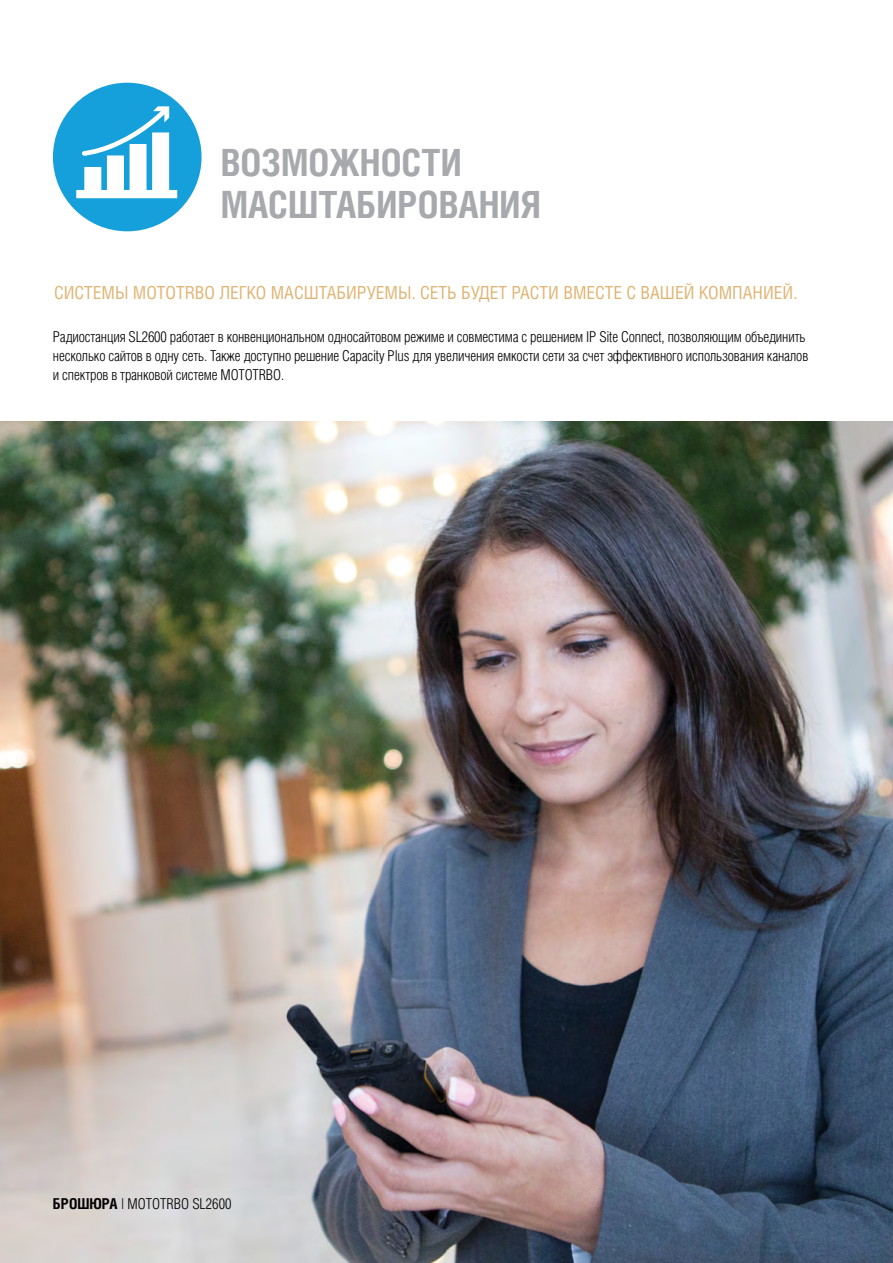
<style>
.page{position:relative;width:893px;height:1263px;background:#fff}
.page>*{position:absolute;margin:0;border:0;box-sizing:border-box;transform-origin:0 0}
.t1{font:700 37.5px/42px "Helios Cond C";color:#a7a9ac}
.t2{font:18px "Helios Cond C";color:#dfb473}
.t3{font:15px/19.2px "Helios Cond Light C";letter-spacing:-.01em;color:#000}
.s1{font-family:"Helios Cond C";font-weight:700}
</style>
<div class="page">
<img style="left:0;top:422px;width:893px;height:841px">
<div style="left:53px;top:83px;width:149px;height:148px;background:#16a0db;border-radius:50%"></div>
<svg style="left:76px;top:106px;width:101px;height:92px"></svg>
<p class="t1" style="left:221px;top:141px;width:322px">ВОЗМОЖНОСТИ<br>МАСШТАБИРОВАНИЯ</p>
<p class="t2" style="left:54px;top:281px;width:745px">СИСТЕМЫ MOTOTRBO ЛЕГКО МАСШТАБИРУЕМЫ. СЕТЬ БУДЕТ РАСТИ ВМЕСТЕ С ВАШЕЙ КОМПАНИЕЙ.</p>
<p class="t3" style="left:53px;top:327px;width:757px">Радиостанция SL2600 работает в конвенциональном односайтовом режиме и совместима с решением IP Site Connect, позволяющим объединить несколько сайтов в одну сеть. Также доступно решение Capacity Plus для увеличения емкости сети за счет эффективного использования каналов и спектров в транковой системе MOTOTRBO.</p>
<p class="t3" style="left:53px;top:1194px;width:180px"><span class="s1">БРОШЮРА</span> | MOTOTRBO SL2600</p>
</div>
